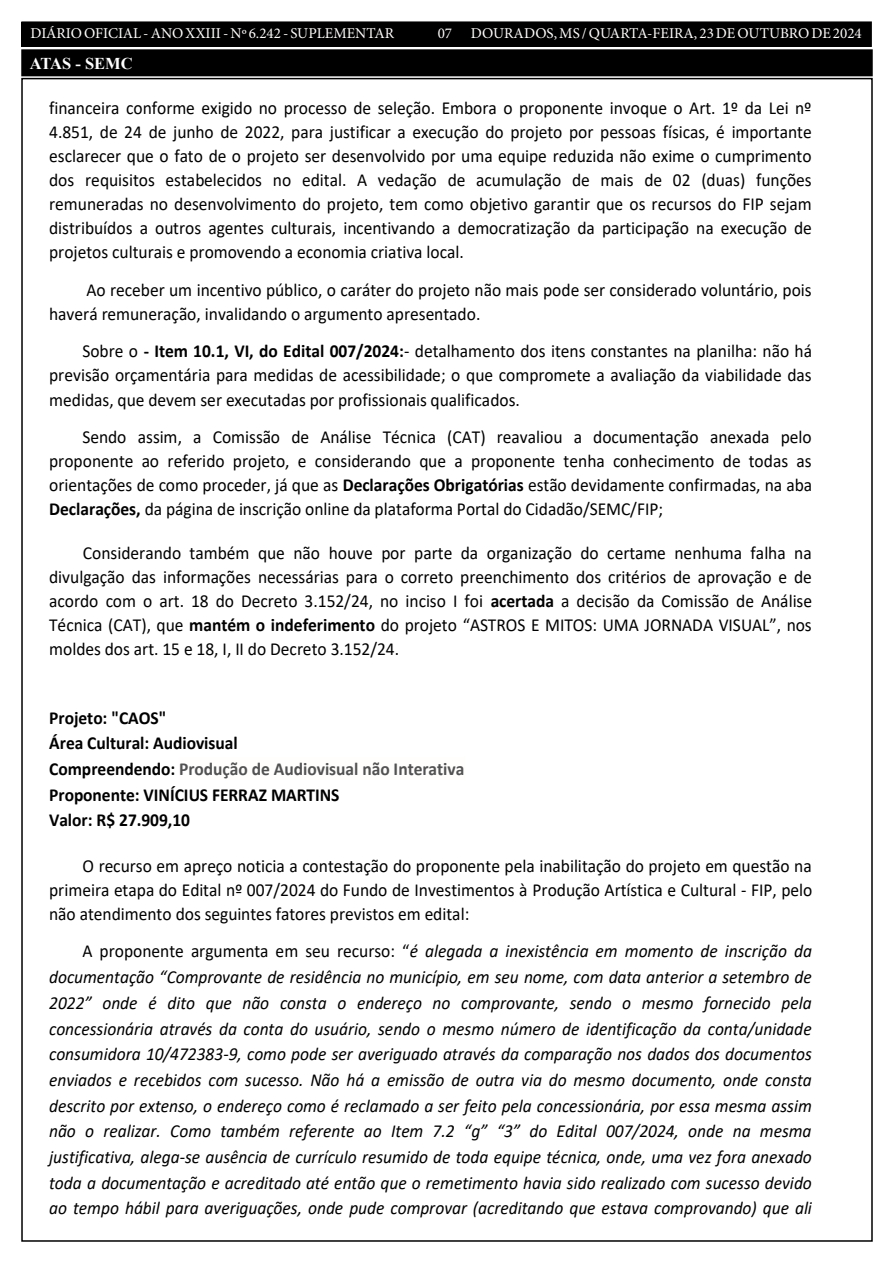
<style>
.page{position:relative;width:893px;height:1263px;background:#fff}
.page>*{position:absolute;margin:0;border:0;box-sizing:border-box;transform-origin:0 0}
.t1{font:18.3px/24px "Calibri";color:#000;text-align:justify;scale:.95 1}
.t2{font:italic 18.3px/25.7px "Calibri";color:#000;text-align:justify;scale:.95 1}
.t3{font:700 18.3px/25.7px "Calibri";letter-spacing:-.005em;color:#000;scale:.95 1}
.t4{font:700 16.5px "Times New Roman";color:#fff}
.t5{font:15px "Minion Pro";color:#fffefd}
.s1{color:#000}
.s2{font-weight:700}
.s3{color:#525252}
.s4{font-style:normal}
</style>
<div class="page">
<div style="left:21px;top:22px;width:850px;height:24px;background:#000"></div>
<div style="left:21px;top:21px;width:851px;height:26px;border:2px solid #000"></div>
<div style="left:23px;top:51px;width:848px;height:23px;background:#000"></div>
<div style="left:21px;top:49px;width:852px;height:27px;border:4px solid #000"></div>
<p class="t5" style="left:31px;top:24px;width:365px">DIÁRIO OFICIAL - ANO XXIII - Nº <span class="s1">6.242 - SUPLEMENTAR</span></p>
<p class="t5" style="left:438px;top:24px;width:426px"><span class="s1">0</span>7 DOURADOS, MS / QUARTA-FEIRA, 23 DE OUTUBRO DE 2024</p>
<p class="t4" style="left:30px;top:52px;width:104px">ATAS - SEMC</p>
<p class="t1" style="left:49px;top:97px;width:804px">financeira conforme exigido no processo de seleção. Embora o proponente invoque o Art. 1º da Lei nº 4.851, de 24 de junho de 2022, para justificar a execução do projeto por pessoas físicas, é importante esclarecer que o fato de o projeto ser desenvolvido por uma equipe reduzida não exime o cumprimento dos requisitos estabelecidos no edital. A vedação de acumulação de mais de 02 (duas) funções remuneradas no desenvolvimento do projeto, tem como objetivo garantir que os recursos do FIP sejam distribuídos a outros agentes culturais, incentivando a democratização da participação na execução de projetos culturais e promovendo a economia criativa local.</p>
<p class="t1" style="left:49px;top:278px;width:804px;text-indent:37px">Ao receber um incentivo público, o caráter do projeto não mais pode ser considerado voluntário, pois haverá remuneração, invalidando o argumento apresentado.</p>
<p class="t1" style="left:49px;top:340px;width:805px;text-indent:33px">Sobre o <span class="s2">- Item 10.1, VI, do Edital 007/2024:</span>- detalhamento dos itens constantes na planilha: não há previsão orçamentária para medidas de acessibilidade; o que compromete a avaliação da viabilidade das medidas, que devem ser executadas por profissionais qualificados.</p>
<p class="t1" style="left:49px;top:425px;width:805px;text-indent:33px">Sendo assim, a Comissão de Análise Técnica (CAT) reavaliou a documentação anexada pelo proponente ao referido projeto, e considerando que a proponente tenha conhecimento de todas as orientações de como proceder, já que as <span class="s2">Declarações Obrigatórias</span> estão devidamente confirmadas, na aba <span class="s2">Declarações,</span> da página de inscrição online da plataforma Portal do Cidadão/SEMC/FIP;</p>
<p class="t1" style="left:49px;top:542px;width:805px;text-indent:34px">Considerando também que não houve por parte da organização do certame nenhuma falha na divulgação das informações necessárias para o correto preenchimento dos critérios de aprovação e de acordo com o art. 18 do Decreto 3.152/24, no inciso I foi <span class="s2">acertada</span> a decisão da Comissão de Análise Técnica (CAT), que <span class="s2">mantém o indeferimento</span> do projeto “ASTROS E MITOS: UMA JORNADA VISUAL”, nos moldes dos art. 15 e 18, I, II do Decreto 3.152/24.</p>
<p class="t3" style="left:49px;top:706px;width:439px">Projeto: "CAOS"<br>Área Cultural: Audiovisual<br>Compreendendo: <span class="s3">Produção de Audiovisual não Interativa<br></span>Proponente: VINÍCIUS FERRAZ MARTINS<br>Valor: R$ 27.909,10</p>
<p class="t1" style="left:49px;top:854px;width:805px;text-indent:33px">O recurso em apreço noticia a contestação do proponente pela inabilitação do projeto em questão na primeira etapa do Edital nº 007/2024 do Fundo de Investimentos à Produção Artística e Cultural - FIP, pelo não atendimento dos seguintes fatores previstos em edital:</p>
<p class="t2" style="left:49px;top:938px;width:805px;text-indent:33px"><span class="s4">A proponente argumenta em seu recurso: “</span>é alegada a inexistência em momento de inscrição da documentação “Comprovante de residência no município, em seu nome, com data anterior a setembro de 2022” onde é dito que não consta o endereço no comprovante, sendo o mesmo fornecido pela concessionária através da conta do usuário, sendo o mesmo número de identificação da conta/unidade consumidora 10/472383-9, como pode ser averiguado através da comparação nos dados dos documentos enviados e recebidos com sucesso. Não há a emissão de outra via do mesmo documento, onde consta descrito por extenso, o endereço como é reclamado a ser feito pela concessionária, por essa mesma assim não o realizar. Como também referente ao Item 7.2 “g” “3” do Edital 007/2024, onde na mesma justificativa, alega-se ausência de currículo resumido de toda equipe técnica, onde, uma vez fora anexado toda a documentação e acreditado até então que o remetimento havia sido realizado com sucesso devido ao tempo hábil para averiguações, onde pude comprovar (acreditando que estava comprovando) que ali</p>
</div>
